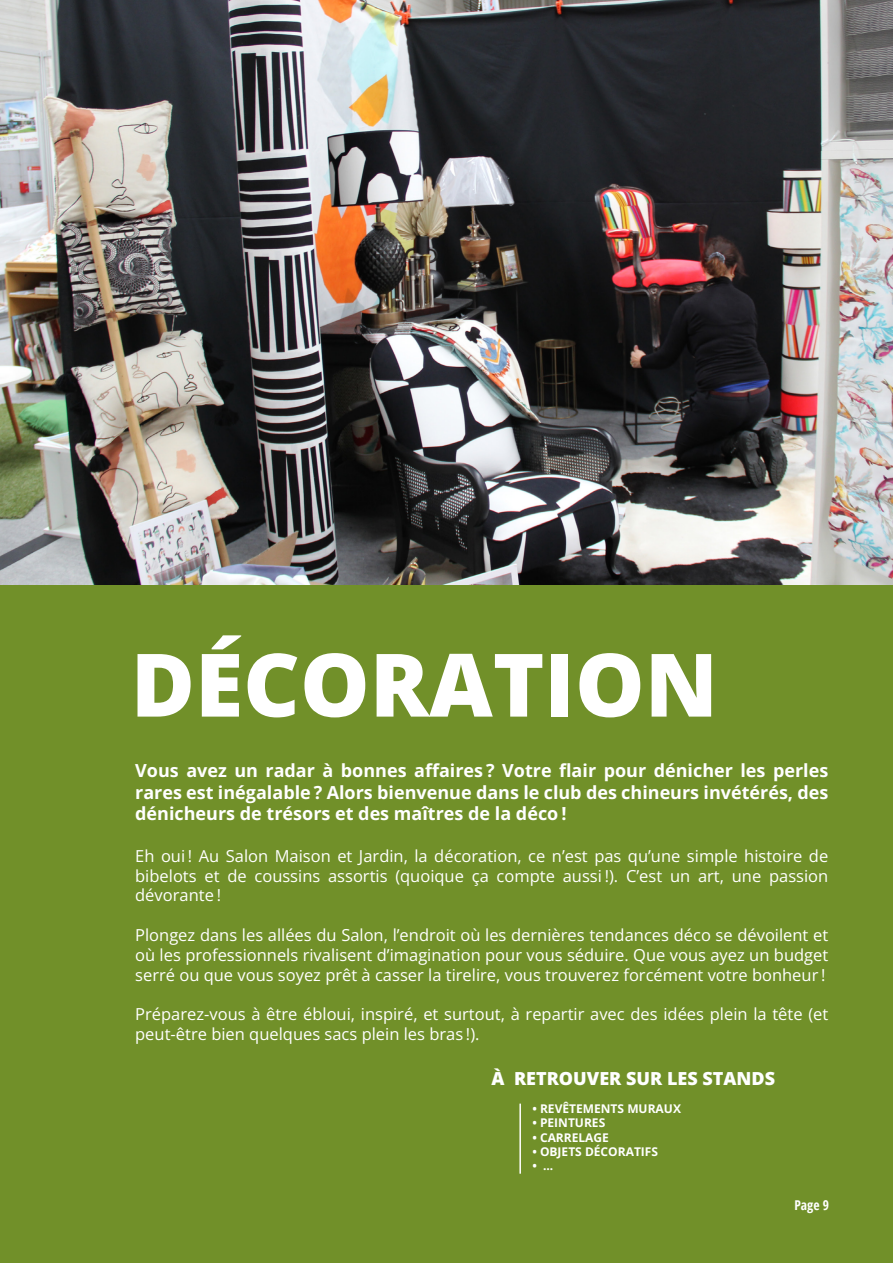
<style>
.page{position:relative;width:893px;height:1263px;background:#fff}
.page>*{position:absolute;margin:0;border:0;box-sizing:border-box;transform-origin:0 0}
.t1{font:800 87.6px "Open Sans";color:#fff}
.t2{font:700 18px/21.6px "Open Sans";color:#fff;text-align:justify}
.t3{font:800 18px "Open Sans";color:#fff}
.t4{font:16.5px/19.8px "Open Sans";color:#fff;text-align:justify}
.t5{font:700 condensed 13.5px "Open Sans";color:#fff}
.t6{font:700 12px "Open Sans";color:#fff}
</style>
<div class="page">
<div style="left:0;top:585px;width:893px;height:678px;background:#719029"></div>
<img style="left:0;top:0;width:893px;height:585px">
<hr style="left:519px;top:1103px;width:2px;height:71px;background:#fff">
<p class="t1" style="left:131px;top:625px;width:589px">DÉCORATION</p>
<p class="t2" style="left:135px;top:759px;width:695px">Vous avez un radar à bonnes affaires ? Votre flair pour dénicher les perles rares est inégalable ? Alors bienvenue dans le club des chineurs invétérés, des dénicheurs de trésors et des maîtres de la déco !</p>
<p class="t4" style="left:135px;top:845px;width:695px">Eh oui ! Au Salon Maison et Jardin, la décoration, ce n’est pas qu’une simple histoire de bibelots et de coussins assortis (quoique ça compte aussi !). C’est un art, une passion dévorante !</p>
<p class="t4" style="left:135px;top:925px;width:695px">Plongez dans les allées du Salon, l’endroit où les dernières tendances déco se dévoilent et où les professionnels rivalisent d’imagination pour vous séduire. Que vous ayez un budget serré ou que vous soyez prêt à casser la tirelire, vous trouverez forcément votre bonheur !</p>
<p class="t4" style="left:135px;top:1004px;width:695px">Préparez-vous à être ébloui, inspiré, et surtout, à repartir avec des idées plein la tête (et peut-être bien quelques sacs plein les bras !).</p>
<p class="t3" style="left:492px;top:1066px;width:285px">À RETROUVER SUR LES STANDS</p>
<p class="t6" style="left:532px;top:1100px;width:150px">• REVÊTEMENTS MURAUX</p>
<p class="t6" style="left:532px;top:1114px;width:74px">• PEINTURES</p>
<p class="t6" style="left:532px;top:1129px;width:78px">• CARRELAGE</p>
<p class="t6" style="left:532px;top:1143px;width:127px">• OBJETS DÉCORATIFS</p>
<p class="t6" style="left:532px;top:1158px;width:23px">• ...</p>
<p class="t5" style="left:794px;top:1195px;width:36px">Page 9</p>
</div>
